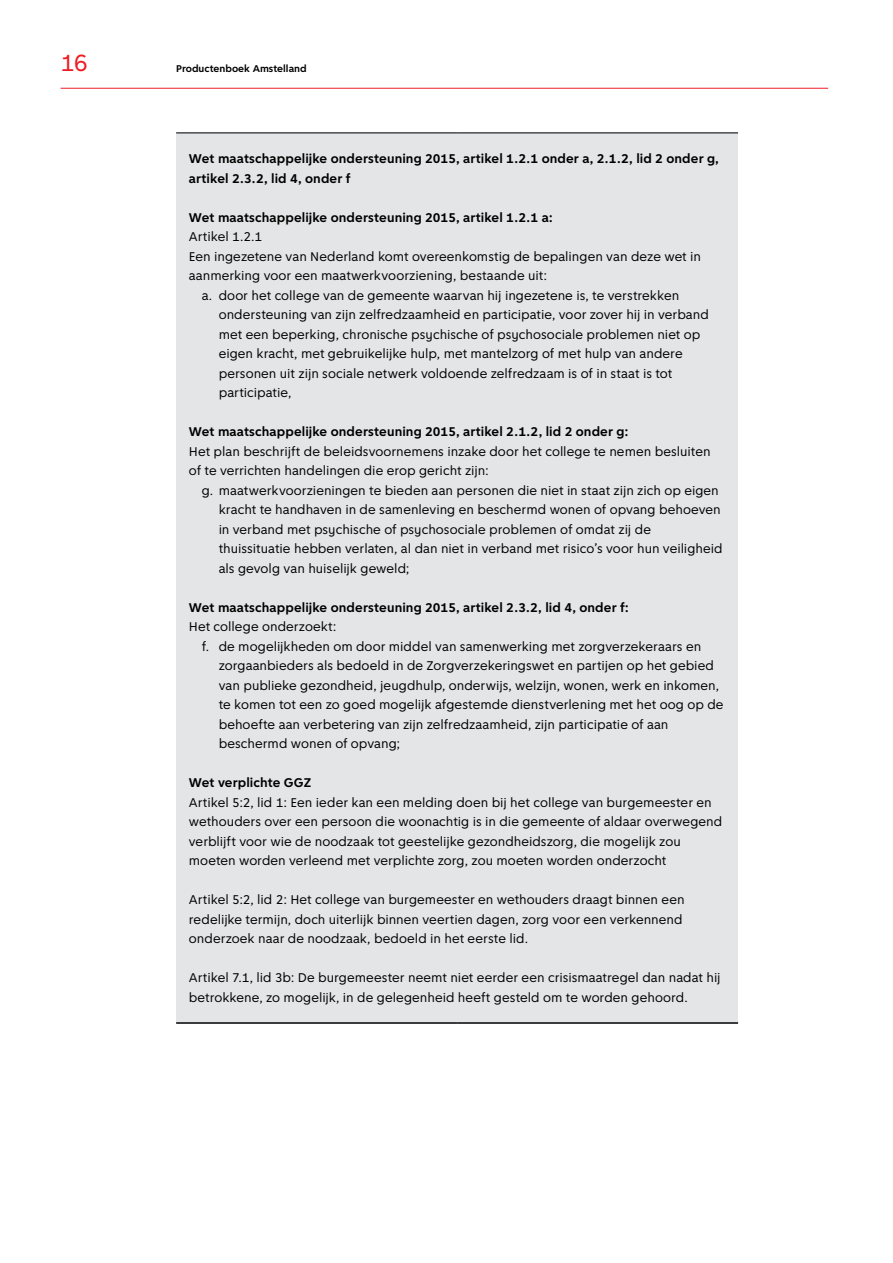
<style>
.page{position:relative;width:893px;height:1263px;background:#fff}
.page>*{position:absolute;margin:0;border:0;box-sizing:border-box;transform-origin:0 0}
.t1{font:24.9px "Amsterdam Sans";color:#ed1d24}
.Brood_tabel{font:13.5px/19.5px "Amsterdam Sans";color:#000}
.Brood_tabel-2{font:700 13.5px/19.5px "Amsterdam Sans";letter-spacing:.005em;color:#000}
.t2{font:700 10.5px "Amsterdam Sans";color:#000}
</style>
<div class="page">
<hr style="left:61px;top:88px;width:767px;height:1px;background:#ed1d24">
<div style="left:176px;top:133px;width:562px;height:890px;background:#e4e5e6"></div>
<hr style="left:176px;top:133px;width:281px;height:1px;background:#000">
<hr style="left:457px;top:133px;width:281px;height:1px;background:#000">
<hr style="left:176px;top:1022px;width:281px;height:2px;background:#000">
<hr style="left:457px;top:1022px;width:281px;height:2px;background:#000">
<h1 class="t1" style="left:61px;top:49px;width:29px">16</h1>
<p class="t2" style="left:176px;top:63px;width:132px">Productenboek Amstelland</p>
<p class="Brood_tabel-2" style="left:189px;top:149px;width:532px">Wet maatschappelijke ondersteuning 2015, artikel 1.2.1 onder a, 2.1.2, lid 2 onder g, artikel 2.3.2, lid 4, onder f</p>
<p class="Brood_tabel-2" style="left:189px;top:207px;width:365px">Wet maatschappelijke ondersteuning 2015, artikel 1.2.1 a:</p>
<p class="Brood_tabel" style="left:189px;top:227px;width:75px">Artikel 1.2.1</p>
<p class="Brood_tabel" style="left:189px;top:246px;width:514px">Een ingezetene van Nederland komt overeenkomstig de bepalingen van deze wet in aanmerking voor een maatwerkvoorziening, bestaande uit:</p>
<p class="Brood_tabel" style="left:219px;top:285px;width:492px;text-indent:-17px">a. door het college van de gemeente waarvan hij ingezetene is, te verstrekken ondersteuning van zijn zelfredzaamheid en participatie, voor zover hij in verband met een beperking, chronische psychische of psychosociale problemen niet op eigen kracht, met gebruikelijke hulp, met mantelzorg of met hulp van andere personen uit zijn sociale netwerk voldoende zelfredzaam is of in staat is tot participatie,</p>
<p class="Brood_tabel-2" style="left:189px;top:422px;width:441px">Wet maatschappelijke ondersteuning 2015, artikel 2.1.2, lid 2 onder g:</p>
<p class="Brood_tabel" style="left:189px;top:441px;width:523px">Het plan beschrijft de beleidsvoornemens inzake door het college te nemen besluiten of te verrichten handelingen die erop gericht zijn:</p>
<p class="Brood_tabel" style="left:219px;top:480px;width:505px;text-indent:-17px">g. maatwerkvoorzieningen te bieden aan personen die niet in staat zijn zich op eigen kracht te handhaven in de samenleving en beschermd wonen of opvang behoeven in verband met psychische of psychosociale problemen of omdat zij de thuissituatie hebben verlaten, al dan niet in verband met risico’s voor hun veiligheid als gevolg van huiselijk geweld;</p>
<p class="Brood_tabel-2" style="left:189px;top:597px;width:442px">Wet maatschappelijke ondersteuning 2015, artikel 2.3.2, lid 4, onder f:</p>
<p class="Brood_tabel" style="left:189px;top:617px;width:149px">Het college onderzoekt:</p>
<p class="Brood_tabel" style="left:219px;top:636px;width:506px;text-indent:-17px">f. de mogelijkheden om door middel van samenwerking met zorgverzekeraars en zorgaanbieders als bedoeld in de Zorgverzekeringswet en partijen op het gebied van publieke gezondheid, jeugdhulp, onderwijs, welzijn, wonen, werk en inkomen, te komen tot een zo goed mogelijk afgestemde dienstverlening met het oog op de behoefte aan verbetering van zijn zelfredzaamheid, zijn participatie of aan beschermd wonen of opvang;</p>
<p class="Brood_tabel-2" style="left:189px;top:773px;width:124px">Wet verplichte GGZ</p>
<p class="Brood_tabel" style="left:189px;top:792px;width:535px">Artikel 5:2, lid 1: Een ieder kan een melding doen bij het college van burgemeester en wethouders over een persoon die woonachtig is in die gemeente of aldaar overwegend verblijft voor wie de noodzaak tot geestelijke gezondheidszorg, die mogelijk zou moeten worden verleend met verplichte zorg, zou moeten worden onderzocht</p>
<p class="Brood_tabel" style="left:189px;top:890px;width:497px">Artikel 5:2, lid 2: Het college van burgemeester en wethouders draagt binnen een redelijke termijn, doch uiterlijk binnen veertien dagen, zorg voor een verkennend onderzoek naar de noodzaak, bedoeld in het eerste lid.</p>
<p class="Brood_tabel" style="left:189px;top:968px;width:533px">Artikel 7.1, lid 3b: De burgemeester neemt niet eerder een crisismaatregel dan nadat hij</p>
<p class="Brood_tabel" style="left:189px;top:987px;width:500px">betrokkene, zo mogelijk, in de gelegenheid heeft gesteld om te worden gehoord.</p>
</div>
